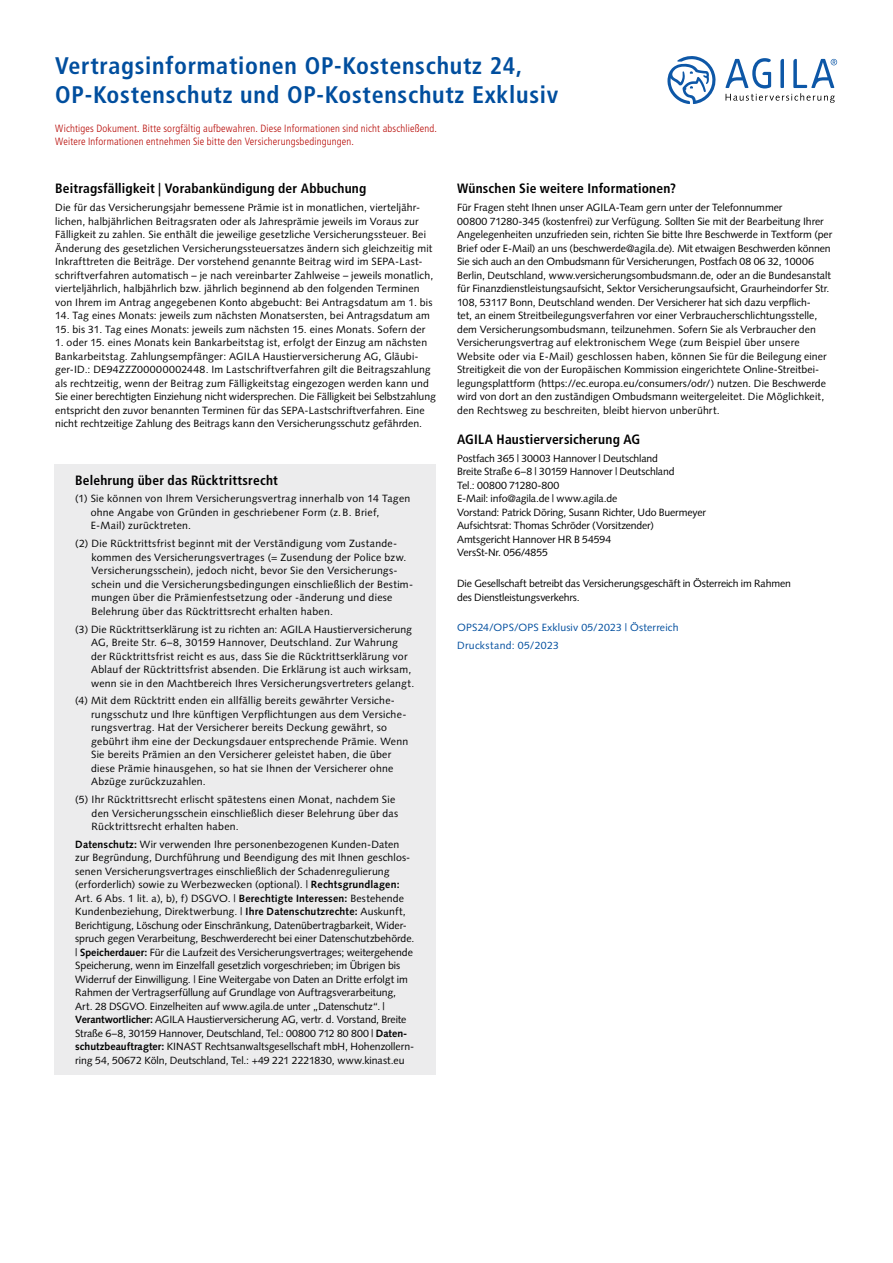
<style>
.page{position:relative;width:893px;height:1263px;background:#fff}
.page>*{position:absolute;margin:0;border:0;box-sizing:border-box;transform-origin:0 0}
.t1{font:700 condensed 24px/28.8px "Frutiger LT Std";letter-spacing:.03em;color:#004e9e}
.t2{font:700 condensed 13.5px "Frutiger LT Std";letter-spacing:.015em;color:#000}
.t3{font:10.5px/13.5px "Syntax LT Std";letter-spacing:.01em;color:#000}
.t4{font:10.5px/13.5px "Syntax LT Std";letter-spacing:-.015em;color:#000}
.t5{font:300 condensed 10.5px/12.6px "Frutiger LT Std";letter-spacing:.015em;color:#b70a06}
.t6{font:10.5px/17.7px "Syntax LT Std";letter-spacing:.025em;color:#004e9e}
.s1{font-weight:700}
</style>
<div class="page">
<div style="left:54px;top:464px;width:382px;height:610px;background:#ececed"></div>
<svg style="left:667px;top:56px;width:49px;height:48px"></svg>
<svg style="left:725px;top:58px;width:112px;height:45px"></svg>
<h1 class="t1" style="left:55px;top:51px;width:505px">Vertragsinformationen OP-Kostenschutz 24,<br>OP-Kostenschutz und OP-Kostenschutz Exklusiv</h1>
<p class="t5" style="left:55px;top:122px;width:383px">Wichtiges Dokument. Bitte sorgfältig aufbewahren. Diese Informationen sind nicht abschließend.<br>Weitere Informationen entnehmen Sie bitte den Versicherungsbedingungen.</p>
<p class="t2" style="left:55px;top:181px;width:313px">Beitragsfälligkeit | Vorabankündigung der Abbuchung</p>
<p class="t3" style="left:55px;top:201px;width:379px">Die für das Versicherungsjahr bemessene Prämie ist in monatlichen, vierteljähr&shy;lichen, halbjährlichen Beitragsraten oder als Jahresprämie jeweils im Voraus zur Fälligkeit zu zahlen. Sie enthält die jeweilige gesetzliche Versicherungssteuer. Bei Änderung des gesetzlichen Versicherungssteuersatzes ändern sich gleichzeitig mit Inkrafttreten die Beiträge. Der vorstehend genannte Beitrag wird im SEPA-Last&shy;schriftverfahren automatisch – je nach vereinbarter Zahlweise – jeweils monatlich, vierteljährlich, halbjährlich bzw. jährlich beginnend ab den folgenden Terminen von Ihrem im Antrag angegebenen Konto abgebucht: Bei Antragsdatum am 1. bis</p>
<p class="t3" style="left:55px;top:309px;width:376px">14. Tag eines Monats: jeweils zum nächsten Monatsersten, bei Antragsdatum am</p>
<p class="t3" style="left:55px;top:322px;width:372px">15. bis 31. Tag eines Monats: jeweils zum nächsten 15. eines Monats. Sofern der</p>
<p class="t3" style="left:55px;top:336px;width:382px">1. oder 15. eines Monats kein Bankarbeitstag ist, erfolgt der Einzug am nächsten Bankarbeitstag. Zahlungsempfänger: AGILA Haustierversicherung AG, Gläubi&shy;ger-ID.: DE94ZZZ00000002448. Im Lastschriftverfahren gilt die Beitragszahlung als rechtzeitig, wenn der Beitrag zum Fälligkeitstag eingezogen werden kann und Sie einer berechtigten Einziehung nicht widersprechen. Die Fälligkeit bei Selbstzahlung entspricht den zuvor benannten Terminen für das SEPA-Lastschriftverfahren. Eine nicht rechtzeitige Zahlung des Beitrags kann den Versicherungsschutz gefährden.</p>
<p class="t2" style="left:75px;top:472px;width:204px">Belehrung über das Rücktrittsrecht</p>
<p class="t3" style="left:91px;top:492px;width:321px;text-indent:-15px">(1) Sie können von Ihrem Versicherungsvertrag innerhalb von 14 Tagen ohne Angabe von Gründen in geschriebener Form (z. B. Brief,<br>E-Mail) zurücktreten.</p>
<p class="t3" style="left:91px;top:537px;width:322px;text-indent:-16px">(2) Die Rücktrittsfrist beginnt mit der Verständigung vom Zustande&shy;kommen des Versicherungsvertrages (= Zusendung der Police bzw.<br>Versicherungsschein), jedoch nicht, bevor Sie den Versicherungs&shy;schein und die Versicherungsbedingungen einschließlich der Bestim&shy;mungen über die Prämienfestsetzung oder -änderung und diese Belehrung über das Rücktrittsrecht erhalten haben.</p>
<p class="t3" style="left:91px;top:622px;width:325px;text-indent:-16px">(3) Die Rücktrittserklärung ist zu richten an: AGILA Haustierversicherung AG, Breite Str. 6–8, 30159 Hannover, Deutschland. Zur Wahrung der Rücktrittsfrist reicht es aus, dass Sie die Rücktrittserklärung vor Ablauf der Rücktrittsfrist absenden. Die Erklärung ist auch wirksam, wenn sie in den Machtbereich Ihres Versicherungsvertreters gelangt.</p>
<p class="t3" style="left:91px;top:694px;width:319px;text-indent:-16px">(4) Mit dem Rücktritt enden ein allfällig bereits gewährter Versiche&shy;rungsschutz und Ihre künftigen Verpflichtungen aus dem Versiche&shy;rungsvertrag. Hat der Versicherer bereits Deckung gewährt, so gebührt ihm eine der Deckungsdauer entsprechende Prämie. Wenn Sie bereits Prämien an den Versicherer geleistet haben, die über diese Prämie hinausgehen, so hat sie Ihnen der Versicherer ohne Abzüge zurückzuzahlen.</p>
<p class="t3" style="left:92px;top:793px;width:308px;text-indent:-16px">(5) Ihr Rücktrittsrecht erlischt spätestens einen Monat, nachdem Sie den Versicherungsschein einschließlich dieser Belehrung über das<br>Rücktrittsrecht erhalten haben.</p>
<p class="t3" style="left:75px;top:837px;width:341px"><span class="s1">Datenschutz:</span> Wir verwenden Ihre personenbezogenen Kunden-Daten zur Begründung, Durchführung und Beendigung des mit Ihnen geschlos&shy;senen Versicherungsvertrages einschließlich der Schadenregulierung (erforderlich) sowie zu Werbezwecken (optional). | <span class="s1">Rechtsgrundlagen:<br></span>Art. 6 Abs. 1 lit. a), b), f) DSGVO. | <span class="s1">Berechtigte Interessen:</span> Bestehende Kundenbeziehung, Direktwerbung. | <span class="s1">Ihre Datenschutzrechte:</span> Auskunft, Berichtigung, Löschung oder Einschränkung, Datenübertragbarkeit, Wider&shy;spruch gegen Verarbeitung, Beschwerderecht bei einer Datenschutzbehörde. | <span class="s1">Speicherdauer:</span> Für die Laufzeit des Versicherungsvertrages; weitergehende Speicherung, wenn im Einzelfall gesetzlich vorgeschrieben; im Übrigen bis Widerruf der Einwilligung. | Eine Weitergabe von Daten an Dritte erfolgt im Rahmen der Vertragserfüllung auf Grundlage von Auftragsverarbeitung, Art. 28 DSGVO. Einzelheiten auf www.agila.de unter „Datenschutz“. | <span class="s1">Verantwortlicher:</span> AGILA Haustierversicherung AG, vertr. d. Vorstand, Breite Straße 6–8, 30159 Hannover, Deutschland, Tel.: 00800 712 80 800 | <span class="s1">Daten&shy;schutzbeauftragter:</span> KINAST Rechtsanwaltsgesellschaft mbH, Hohenzollern&shy;ring 54, 50672 Köln, Deutschland, Tel.: +49 221 2221830, www.kinast.eu</p>
<p class="t2" style="left:457px;top:181px;width:221px">Wünschen Sie weitere Informationen?</p>
<p class="t3" style="left:457px;top:201px;width:377px">Für Fragen steht Ihnen unser AGILA-Team gern unter der Telefonnummer<br>00800 71280-345 (kostenfrei) zur Verfügung. Sollten Sie mit der Bearbeitung Ihrer Angelegenheiten unzufrieden sein, richten Sie bitte Ihre Beschwerde in Textform (per Brief oder E-Mail) an uns (beschwerde@agila.de). Mit etwaigen Beschwerden können Sie sich auch an den Ombudsmann für Versicherungen, Postfach 08 06 32, 10006<br>Berlin, Deutschland, www.versicherungsombudsmann.de, oder an die Bundesanstalt für Finanzdienstleistungsaufsicht, Sektor Versicherungsaufsicht, Graurheindorfer Str.<br>108, 53117 Bonn, Deutschland wenden. Der Versicherer hat sich dazu verpflich-<br>tet, an einem Streitbeilegungsverfahren vor einer Verbraucherschlichtungsstelle, dem Versicherungsombudsmann, teilzunehmen. Sofern Sie als Verbraucher den Versicherungsvertrag auf elektronischem Wege (zum Beispiel über unsere Website oder via E-Mail) geschlossen haben, können Sie für die Beilegung einer Streitigkeit die von der Europäischen Kommission eingerichtete Online-Streitbei&shy;legungsplattform (https://ec.europa.eu/consumers/odr/) nutzen. Die Beschwerde wird von dort an den zuständigen Ombudsmann weitergeleitet. Die Möglichkeit, den Rechtsweg zu beschreiten, bleibt hiervon unberührt.</p>
<p class="t2" style="left:457px;top:431px;width:185px">AGILA Haustierversicherung AG</p>
<p class="t4" style="left:457px;top:452px;width:250px">Postfach 365 | 30003 Hannover | Deutschland<br>Breite Straße 6–8 | 30159 Hannover | Deutschland<br>Tel.: 00800 71280-800<br>E-Mail: info@agila.de | www.agila.de<br>Vorstand: Patrick Döring, Susann Richter, Udo Buermeyer Aufsichtsrat: Thomas Schröder (Vorsitzender)<br>Amtsgericht Hannover HR B 54594<br>VersSt-Nr. 056/4855</p>
<p class="t4" style="left:457px;top:577px;width:335px">Die Gesellschaft betreibt das Versicherungsgeschäft in Österreich im Rahmen des Dienstleistungsverkehrs.</p>
<p class="t6" style="left:457px;top:619px;width:223px">OPS24/OPS/OPS Exklusiv 05/2023 | Österreich<br>Druckstand: 05/2023</p>
</div>
